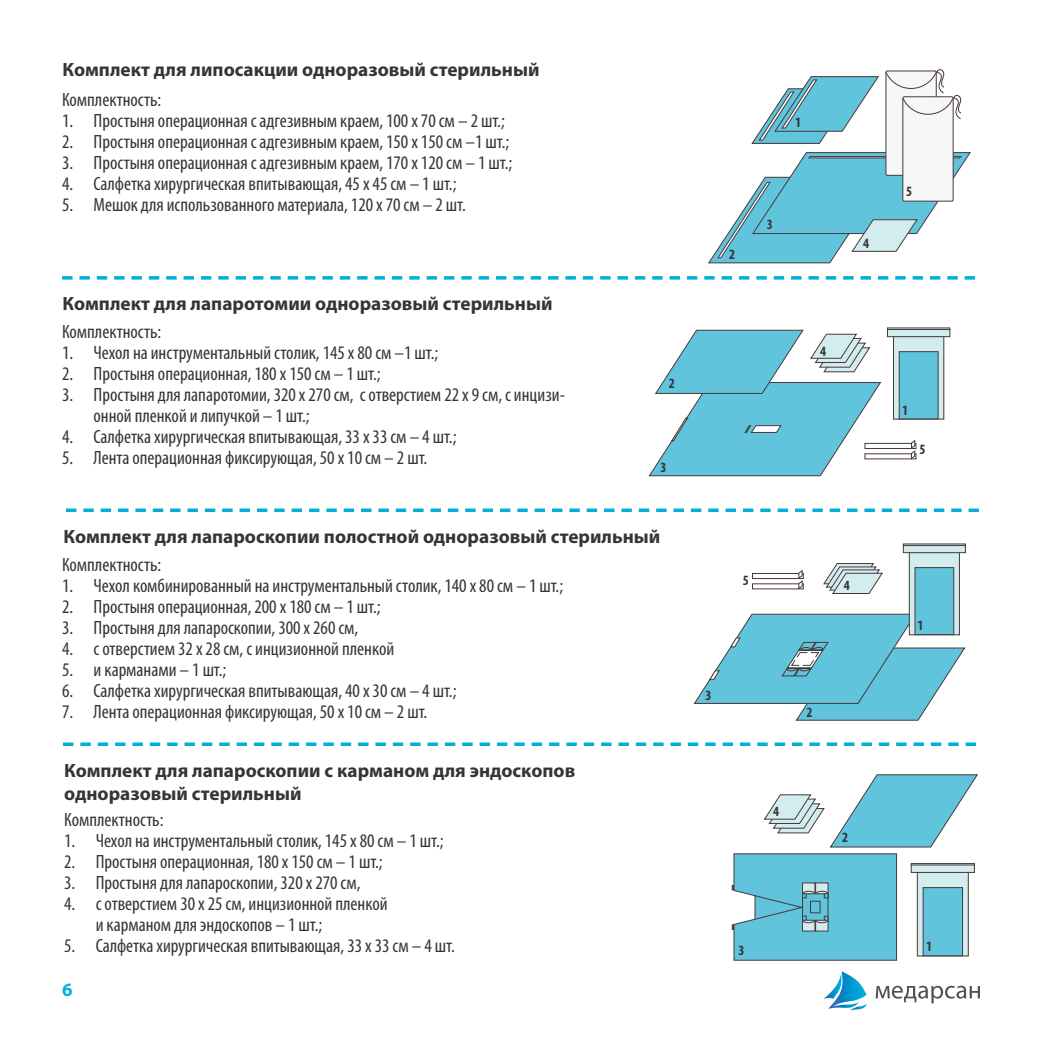
<style>
.page{position:relative;width:1042px;height:1042px;background:#fff}
.page>*{position:absolute;margin:0;border:0;box-sizing:border-box;transform-origin:0 0}
.t1{font:condensed 19.25px/21px "Myriad Pro";color:#373437}
.t2{font:700 19.25px/23.1px "Myriad Pro";color:#373437}
.t3{font:700 18.9px "Myriad Pro";color:#00b0d8}
.t4{font:700 condensed 14.17px "Myriad Pro";color:#373437}
</style>
<div class="page">
<svg style="left:823px;top:971px;width:44px;height:39px"></svg>
<svg style="left:875px;top:986px;width:105px;height:17px"></svg>
<svg style="left:62px;top:276px;width:913px;height:4px"></svg>
<svg style="left:63px;top:742px;width:913px;height:4px"></svg>
<svg style="left:66px;top:508px;width:913px;height:4px"></svg>
<svg style="left:732px;top:774px;width:246px;height:187px"></svg>
<svg style="left:693px;top:613px;width:273px;height:108px"></svg>
<div style="left:909px;top:551px;width:51px;height:84px;background:#d2ecef;border:1px solid #483939"></div>
<div style="left:914px;top:567px;width:40px;height:68px;background:#60c4dc;border:1px solid #483939"></div>
<svg style="left:903px;top:543px;width:63px;height:10px"></svg>
<hr style="left:903px;top:545px;width:63px;height:1px;background:#483939">
<svg style="left:752px;top:573px;width:52px;height:6px"></svg>
<svg style="left:752px;top:583px;width:52px;height:6px"></svg>
<svg style="left:798px;top:570px;width:5px;height:20px"></svg>
<svg style="left:823px;top:563px;width:60px;height:31px"></svg>
<svg style="left:893px;top:337px;width:51px;height:82px;background:#bed3d5"></svg>
<div style="left:899px;top:351px;width:39px;height:68px;background:#60c4dc;border:1px solid #483939"></div>
<div style="left:887px;top:327px;width:63px;height:10px;background:#d2ecef;border:1px solid #483939"></div>
<hr style="left:887px;top:329px;width:63px;height:1px;background:#483939">
<svg style="left:648px;top:329px;width:234px;height:148px"></svg>
<svg style="left:864px;top:443px;width:46px;height:6px"></svg>
<svg style="left:864px;top:453px;width:46px;height:6px"></svg>
<svg style="left:910px;top:440px;width:6px;height:20px"></svg>
<div style="left:886px;top:71px;width:50px;height:104px;background:#f7f7f7"></div>
<div style="left:903px;top:97px;width:50px;height:104px;background:#f7f7f7"></div>
<svg style="left:751px;top:69px;width:211px;height:76px"></svg>
<svg style="left:708px;top:152px;width:263px;height:112px"></svg>
<p class="t2" style="left:63px;top:57px;width:478px">Комплект для липосакции одноразовый стерильный</p>
<p class="t1" style="left:62px;top:89px;width:101px">Комплектность:</p>
<p class="t1" style="left:62px;top:110px;width:444px">1. Простыня операционная с адгезивным краем, 100 х 70 см – 2 шт.;</p>
<p class="t1" style="left:62px;top:131px;width:448px">2. Простыня операционная с адгезивным краем, 150 х 150 см –1 шт.;</p>
<p class="t1" style="left:62px;top:152px;width:451px">3. Простыня операционная с адгезивным краем, 170 х 120 см – 1 шт.;</p>
<p class="t1" style="left:62px;top:173px;width:396px">4. Салфетка хирургическая впитывающая, 45 х 45 см – 1 шт.;</p>
<p class="t1" style="left:62px;top:194px;width:405px">5. Мешок для использованного материала, 120 х 70 см – 2 шт.</p>
<p class="t2" style="left:63px;top:291px;width:491px">Комплект для лапаротомии одноразовый стерильный</p>
<p class="t1" style="left:62px;top:321px;width:101px">Комплектность:</p>
<p class="t1" style="left:62px;top:342px;width:378px">1. Чехол на инструментальный столик, 145 х 80 см –1 шт.;</p>
<p class="t1" style="left:62px;top:363px;width:320px">2. Простыня операционная, 180 х 150 см – 1 шт.;</p>
<p class="t1" style="left:94px;top:384px;width:473px;text-indent:-31px">3. Простыня для лапаротомии, 320 х 270 см, с отверстием 22 х 9 см, с инцизи&shy;онной пленкой и липучкой – 1 шт.;</p>
<p class="t1" style="left:62px;top:426px;width:396px">4. Салфетка хирургическая впитывающая, 33 х 33 см – 4 шт.;</p>
<p class="t1" style="left:62px;top:447px;width:367px">5. Лента операционная фиксирующая, 50 х 10 см – 2 шт.</p>
<p class="t4" style="left:669px;top:375px;width:8px">2</p>
<p class="t4" style="left:660px;top:458px;width:8px">3</p>
<p class="t2" style="left:64px;top:524px;width:598px">Комплект для лапароскопии полостной одноразовый стерильный</p>
<p class="t1" style="left:62px;top:554px;width:101px">Комплектность:</p>
<p class="t1" style="left:62px;top:575px;width:502px">1. Чехол комбинированный на инструментальный столик, 140 х 80 см – 1 шт.;</p>
<p class="t1" style="left:62px;top:596px;width:320px">2. Простыня операционная, 200 х 180 см – 1 шт.;</p>
<p class="t1" style="left:62px;top:617px;width:298px">3. Простыня для лапароскопии, 300 х 260 см,</p>
<p class="t1" style="left:62px;top:638px;width:334px">4. с отверстием 32 х 28 см, с инцизионной пленкой</p>
<p class="t1" style="left:62px;top:659px;width:166px">5. и карманами – 1 шт.;</p>
<p class="t1" style="left:62px;top:680px;width:396px">6. Салфетка хирургическая впитывающая, 40 х 30 см – 4 шт.;</p>
<p class="t1" style="left:62px;top:701px;width:367px">7. Лента операционная фиксирующая, 50 х 10 см – 2 шт.</p>
<p class="t4" style="left:795px;top:113px;width:8px">1</p>
<p class="t4" style="left:729px;top:245px;width:8px">2</p>
<p class="t4" style="left:767px;top:215px;width:8px">3</p>
<p class="t4" style="left:820px;top:342px;width:8px">4</p>
<p class="t4" style="left:863px;top:234px;width:8px">4</p>
<p class="t4" style="left:743px;top:571px;width:8px">5</p>
<p class="t4" style="left:705px;top:686px;width:8px">3</p>
<p class="t4" style="left:844px;top:576px;width:8px">4</p>
<p class="t4" style="left:806px;top:703px;width:8px">2</p>
<p class="t4" style="left:906px;top:183px;width:8px">5</p>
<p class="t4" style="left:902px;top:402px;width:8px">1</p>
<p class="t4" style="left:919px;top:440px;width:8px">5</p>
<p class="t4" style="left:917px;top:616px;width:8px">1</p>
<p class="t2" style="left:64px;top:758px;width:512px">Комплект для лапароскопии с карманом для эндоскопов одноразовый стерильный</p>
<p class="t1" style="left:64px;top:808px;width:101px">Комплектность:</p>
<p class="t1" style="left:64px;top:829px;width:381px">1. Чехол на инструментальный столик, 145 х 80 см – 1 шт.;</p>
<p class="t1" style="left:64px;top:850px;width:320px">2. Простыня операционная, 180 х 150 см – 1 шт.;</p>
<p class="t1" style="left:64px;top:871px;width:298px">3. Простыня для лапароскопии, 320 х 270 см,</p>
<p class="t1" style="left:96px;top:892px;width:293px;text-indent:-31px">4. с отверстием 30 х 25 см, инцизионной пленкой и карманом для эндоскопов – 1 шт.;</p>
<p class="t1" style="left:64px;top:934px;width:392px">5. Салфетка хирургическая впитывающая, 33 х 33 см – 4 шт.</p>
<p class="t4" style="left:926px;top:937px;width:8px">1</p>
<p class="t4" style="left:773px;top:802px;width:8px">4</p>
<p class="t4" style="left:842px;top:829px;width:8px">2</p>
<p class="t4" style="left:738px;top:941px;width:8px">3</p>
<p class="t3" style="left:62px;top:977px;width:12px">6</p>
</div>
